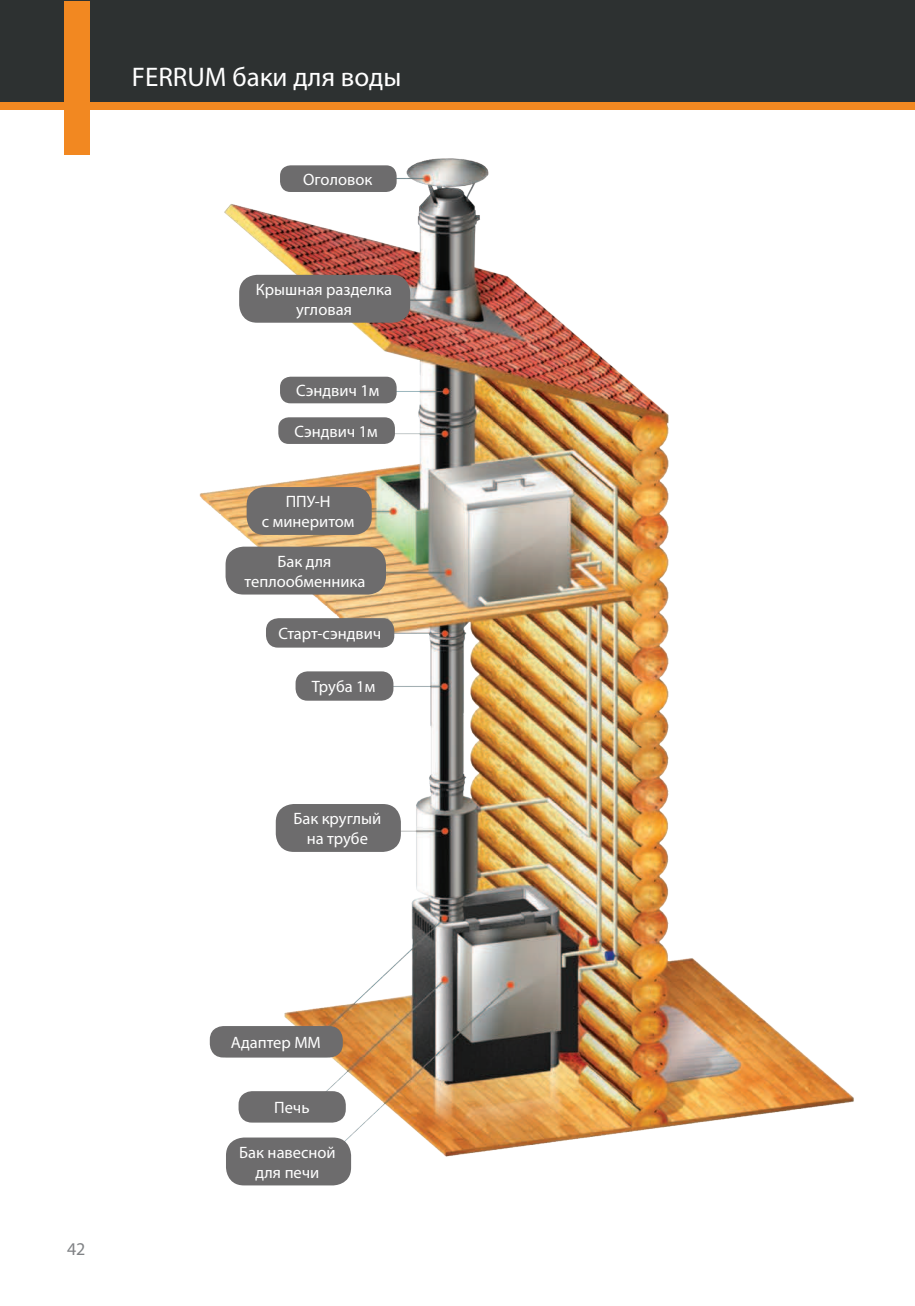
<style>
.page{position:relative;width:915px;height:1306px;background:#fff}
.page>*{position:absolute;margin:0;border:0;box-sizing:border-box;transform-origin:0 0}
.t1{font:27px "Myriad Pro";color:#fff}
.t2{font:18px "Myriad Pro";color:#808285}
.t3{font:16.5px/19.8px "Myriad Pro";color:#fff;text-align:center}
</style>
<div class="page">
<div style="left:0;top:0;width:914px;height:102px;background:#2d3131"></div>
<img style="left:64px;top:147px;width:790px;height:1039px">
<div style="left:280px;top:165px;width:116px;height:27px;background:#6d6c6d;border-radius:11px"></div>
<div style="left:280px;top:377px;width:116px;height:26px;background:#6d6c6d;border-radius:11px"></div>
<div style="left:278px;top:417px;width:117px;height:27px;background:#6d6c6d;border-radius:11px"></div>
<div style="left:266px;top:618px;width:128px;height:29px;background:#6d6c6d;border-radius:12px"></div>
<div style="left:295px;top:671px;width:98px;height:29px;background:#6d6c6d;border-radius:12px"></div>
<div style="left:210px;top:1026px;width:133px;height:31px;background:#6d6c6d;border-radius:14px"></div>
<div style="left:238px;top:1091px;width:107px;height:31px;background:#6d6c6d;border-radius:14px"></div>
<div style="left:239px;top:275px;width:171px;height:48px;background:#6d6c6d;border-radius:18px"></div>
<div style="left:246px;top:487px;width:125px;height:48px;background:#6d6c6d;border-radius:18px"></div>
<div style="left:225px;top:546px;width:161px;height:48px;background:#6d6c6d;border-radius:18px"></div>
<div style="left:276px;top:804px;width:125px;height:48px;background:#6d6c6d;border-radius:18px"></div>
<div style="left:226px;top:1137px;width:125px;height:48px;background:#6d6c6d;border-radius:18px"></div>
<div style="left:0;top:102px;width:914px;height:7px;background:#f28821"></div>
<div style="left:64px;top:1px;width:25px;height:153px;background:#f28821"></div>
<h1 class="t1" style="left:132px;top:67px;width:271px">FERRUM баки для воды</h1>
<p class="t3" style="left:303px;top:171px;width:71px">Оголовок</p>
<p class="t3" style="left:256px;top:281px;width:138px">Крышная разделка угловая</p>
<p class="t3" style="left:296px;top:382px;width:85px">Сэндвич 1м</p>
<p class="t3" style="left:294px;top:423px;width:85px">Сэндвич 1м</p>
<p class="t3" style="left:262px;top:493px;width:94px">ППУ-Н<br>с минеритом</p>
<p class="t3" style="left:244px;top:553px;width:122px">Бак для теплообменника</p>
<p class="t3" style="left:278px;top:625px;width:104px">Старт-сэндвич</p>
<p class="t3" style="left:312px;top:678px;width:65px">Труба 1м</p>
<p class="t3" style="left:293px;top:810px;width:89px">Бак круглый на трубе</p>
<p class="t2" style="left:67px;top:1241px;width:20px">42</p>
<p class="t3" style="left:231px;top:1033px;width:92px">Адаптер ММ</p>
<p class="t3" style="left:274px;top:1099px;width:37px">Печь</p>
<p class="t3" style="left:239px;top:1143px;width:98px">Бак навесной для печи</p>
</div>
